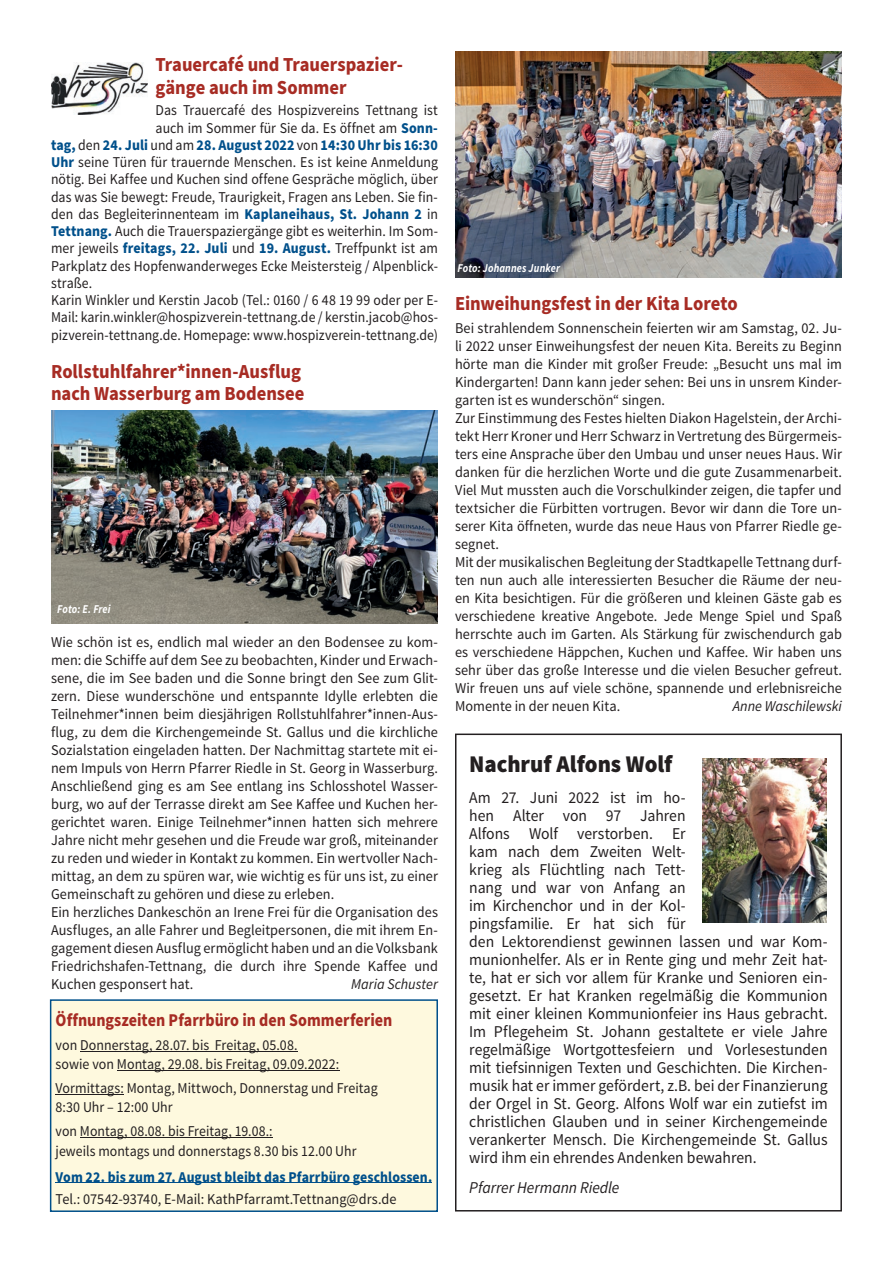
<style>
.page{position:relative;width:893px;height:1263px;background:#fff}
.page>*{position:absolute;margin:0;border:0;box-sizing:border-box;transform-origin:0 0}
.t1{font:900 24px "Source Sans Pro";color:#231f20;scale:.95 1}
.t2{font:700 19.95px/22.5px "Source Sans Pro";color:#a72c24;scale:.93 1}
.t3{font:700 18px "Source Sans Pro";color:#a72c24;scale:.89 1}
.t4{font:16.5px/18px "Source Sans Pro";letter-spacing:-.005em;color:#231f20;scale:.95 1}
.t5{font:italic 16.5px "Source Sans Pro";letter-spacing:-.005em;color:#231f20;scale:.95 1}
.t6{font:15px/18px "Source Sans Pro";letter-spacing:.005em;color:#231f20;scale:.95 1}
.t7{font:15px/19.5px "Source Sans Pro";letter-spacing:.005em;color:#231f20;scale:.92 1}
.t8{font:15px/19.5px "Source Sans Pro";letter-spacing:.005em;color:#231f20;scale:.93 1}
.t9{font:700 15px "Source Sans Pro";letter-spacing:.005em;color:#00508b;scale:.93 1}
.t10{font:700 15px "Source Sans Pro";letter-spacing:.005em;color:#00508b;scale:.92 1}
.t11{font:italic 15px "Source Sans Pro";color:#231f20;scale:.95 1}
.t12{font:italic 700 12px "Source Sans Pro";letter-spacing:.015em;color:#fff;scale:.86 1}
.s1{font-weight:700;color:#00508b}
.s2{font-weight:400;color:#231f20}
</style>
<div class="page">
<img style="left:51px;top:411px;width:387px;height:212px">
<img style="left:51px;top:62px;width:96px;height:52px">
<div style="left:50px;top:999px;width:388px;height:213px;background:#fef9de"></div>
<img style="left:455px;top:51px;width:387px;height:226px">
<svg style="left:455px;top:733px;width:387px;height:478px"></svg>
<img style="left:703px;top:758px;width:123px;height:165px">
<h2 class="t2" style="left:156px;top:54px;width:267px">Trauercafé und Trauerspazier&shy;gänge auch im Sommer</h2>
<p class="t7" style="left:156px;top:101px;width:308px">Das Trauercafé des Hospizvereins Tettnang ist</p>
<p class="t7" style="left:156px;top:118px;width:308px">auch im Sommer für Sie da. Es öffnet am <span class="s1">Sonn-</span></p>
<p class="t9" style="left:51px;top:135px;width:418px">tag, <span class="s2">den</span> 24. Juli <span class="s2">und am</span> 28. August 2022 <span class="s2">von</span> 14:30 Uhr bis 16:30</p>
<p class="t7" style="left:51px;top:153px;width:422px"><span class="s1">Uhr</span> seine Türen für trauernde Menschen. Es ist keine Anmeldung</p>
<p class="t7" style="left:51px;top:170px;width:422px">nötig. Bei Kaffee und Kuchen sind offene Gespräche möglich, über</p>
<p class="t7" style="left:51px;top:187px;width:422px">das was Sie bewegt: Freude, Traurigkeit, Fragen ans Leben. Sie fin-</p>
<p class="t7" style="left:51px;top:204px;width:422px">den das Begleiterinnenteam im <span class="s1">Kaplaneihaus, St. Johann 2</span> in</p>
<p class="t7" style="left:51px;top:222px;width:422px"><span class="s1">Tettnang.</span> Auch die Trauerspaziergänge gibt es weiterhin. Im Som-</p>
<p class="t7" style="left:51px;top:239px;width:422px">mer jeweils <span class="s1">freitags, 22. Juli</span> und <span class="s1">19. August.</span> Treffpunkt ist am</p>
<p class="t7" style="left:51px;top:256px;width:422px">Parkplatz des Hopfenwanderweges Ecke Meistersteig / Alpenblick-</p>
<p class="t7" style="left:51px;top:273px;width:46px">straße.</p>
<p class="t7" style="left:51px;top:291px;width:422px">Karin Winkler und Kerstin Jacob (Tel.: 0160 / 6 48 19 99 oder per E-</p>
<p class="t7" style="left:51px;top:308px;width:422px">Mail: karin.winkler@hospizverein-tettnang.de / kerstin.jacob@hos-</p>
<p class="t7" style="left:51px;top:325px;width:422px">pizverein-tettnang.de. Homepage: www.hospizverein-tettnang.de)</p>
<h2 class="t2" style="left:51px;top:360px;width:274px">Rollstuhlfahrer*innen-Ausflug nach Wasserburg am Bodensee</h2>
<p class="t12" style="left:57px;top:602px;width:64px">Foto: E. Frei</p>
<p class="t6" style="left:51px;top:633px;width:409px">Wie schön ist es, endlich mal wieder an den Bodensee zu kom&shy;men: die Schiffe auf dem See zu beobachten, Kinder und Erwach&shy;sene, die im See baden und die Sonne bringt den See zum Glit&shy;zern. Diese wunderschöne und entspannte Idylle erlebten die Teilnehmer*innen beim diesjährigen Rollstuhlfahrer*innen-Aus&shy;flug, zu dem die Kirchengemeinde St. Gallus und die kirchliche Sozialstation eingeladen hatten. Der Nachmittag startete mit ei&shy;nem Impuls von Herrn Pfarrer Riedle in St. Georg in Wasserburg.<br>Anschließend ging es am See entlang ins Schlosshotel Wasser&shy;burg, wo auf der Terrasse direkt am See Kaffee und Kuchen her&shy;gerichtet waren. Einige Teilnehmer*innen hatten sich mehrere Jahre nicht mehr gesehen und die Freude war groß, miteinander zu reden und wieder in Kontakt zu kommen. Ein wertvoller Nach&shy;mittag, an dem zu spüren war, wie wichtig es für uns ist, zu einer Gemeinschaft zu gehören und diese zu erleben.<br>Ein herzliches Dankeschön an Irene Frei für die Organisation des Ausfluges, an alle Fahrer und Begleitpersonen, die mit ihrem En&shy;gagement diesen Ausflug ermöglicht haben und an die Volksbank Friedrichshafen-Tettnang, die durch ihre Spende Kaffee und Kuchen gesponsert hat.</p>
<p class="t11" style="left:351px;top:974px;width:93px">Maria Schuster</p>
<p class="t3" style="left:56px;top:1008px;width:380px">Öffnungszeiten Pfarrbüro in den Sommerferien</p>
<p class="t8" style="left:56px;top:1035px;width:307px">von Donnerstag, 28.07. bis Freitag, 05.08.<br>sowie von Montag, 29.08. bis Freitag, 09.09.2022:</p>
<p class="t8" style="left:56px;top:1078px;width:348px">Vormittags: Montag, Mittwoch, Donnerstag und Freitag<br>8:30 Uhr – 12:00 Uhr</p>
<p class="t7" style="left:56px;top:1122px;width:328px">von Montag, 08.08. bis Freitag, 19.08.:<br>jeweils montags und donnerstags 8.30 bis 12.00 Uhr</p>
<p class="t10" style="left:56px;top:1166px;width:411px">Vom 22. bis zum 27. August bleibt das Pfarrbüro geschlossen.</p>
<p class="t6" style="left:56px;top:1190px;width:360px">Tel.: 07542-93740, E-Mail: KathPfarramt.Tettnang@drs.de</p>
<p class="t12" style="left:458px;top:261px;width:121px">Foto: Johannes Junker</p>
<h2 class="t2" style="left:455px;top:293px;width:306px">Einweihungsfest in der Kita Loreto</h2>
<p class="t6" style="left:455px;top:319px;width:409px">Bei strahlendem Sonnenschein feierten wir am Samstag, 02. Ju&shy;li 2022 unser Einweihungsfest der neuen Kita. Bereits zu Beginn hörte man die Kinder mit großer Freude: „Besucht uns mal im Kindergarten! Dann kann jeder sehen: Bei uns in unsrem Kinder&shy;garten ist es wunderschön“ singen.<br>Zur Einstimmung des Festes hielten Diakon Hagelstein, der Archi&shy;tekt Herr Kroner und Herr Schwarz in Vertretung des Bürgermeis&shy;ters eine Ansprache über den Umbau und unser neues Haus. Wir danken für die herzlichen Worte und die gute Zusammenarbeit.<br>Viel Mut mussten auch die Vorschulkinder zeigen, die tapfer und textsicher die Fürbitten vortrugen. Bevor wir dann die Tore un&shy;serer Kita öffneten, wurde das neue Haus von Pfarrer Riedle ge&shy;segnet.<br>Mit der musikalischen Begleitung der Stadtkapelle Tettnang durf&shy;ten nun auch alle interessierten Besucher die Räume der neu&shy;en Kita besichtigen. Für die größeren und kleinen Gäste gab es verschiedene kreative Angebote. Jede Menge Spiel und Spaß herrschte auch im Garten. Als Stärkung für zwischendurch gab es verschiedene Häppchen, Kuchen und Kaffee. Wir haben uns sehr über das große Interesse und die vielen Besucher gefreut.<br>Wir freuen uns auf viele schöne, spannende und erlebnisreiche Momente in der neuen Kita.</p>
<p class="t11" style="left:733px;top:696px;width:116px">Anne Waschilewski</p>
<h1 class="t1" style="left:469px;top:748px;width:215px">Nachruf Alfons Wolf</h1>
<p class="t4" style="left:469px;top:789px;width:379px">Am 27. Juni 2022 ist im ho-<br>hen Alter von 97 Jahren<br>Alfons Wolf verstorben. Er<br>kam nach dem Zweiten Welt-<br>krieg als Flüchtling nach Tett-<br>nang und war von Anfang an<br>im Kirchenchor und in der Kol-<br>pingsfamilie. Er hat sich für<br>den Lektorendienst gewinnen lassen und war Kom&shy;munionhelfer. Als er in Rente ging und mehr Zeit hat&shy;te, hat er sich vor allem für Kranke und Senioren ein&shy;gesetzt. Er hat Kranken regelmäßig die Kommunion mit einer kleinen Kommunionfeier ins Haus gebracht.<br>Im Pflegeheim St. Johann gestaltete er viele Jahre regelmäßige Wortgottesfeiern und Vorlesestunden mit tiefsinnigen Texten und Geschichten. Die Kirchen&shy;musik hat er immer gefördert, z.B. bei der Finanzierung der Orgel in St. Georg. Alfons Wolf war ein zutiefst im christlichen Glauben und in seiner Kirchengemeinde verankerter Mensch. Die Kirchengemeinde St. Gallus wird ihm ein ehrendes Andenken bewahren.</p>
<p class="t5" style="left:469px;top:1177px;width:160px">Pfarrer Hermann Riedle</p>
</div>
